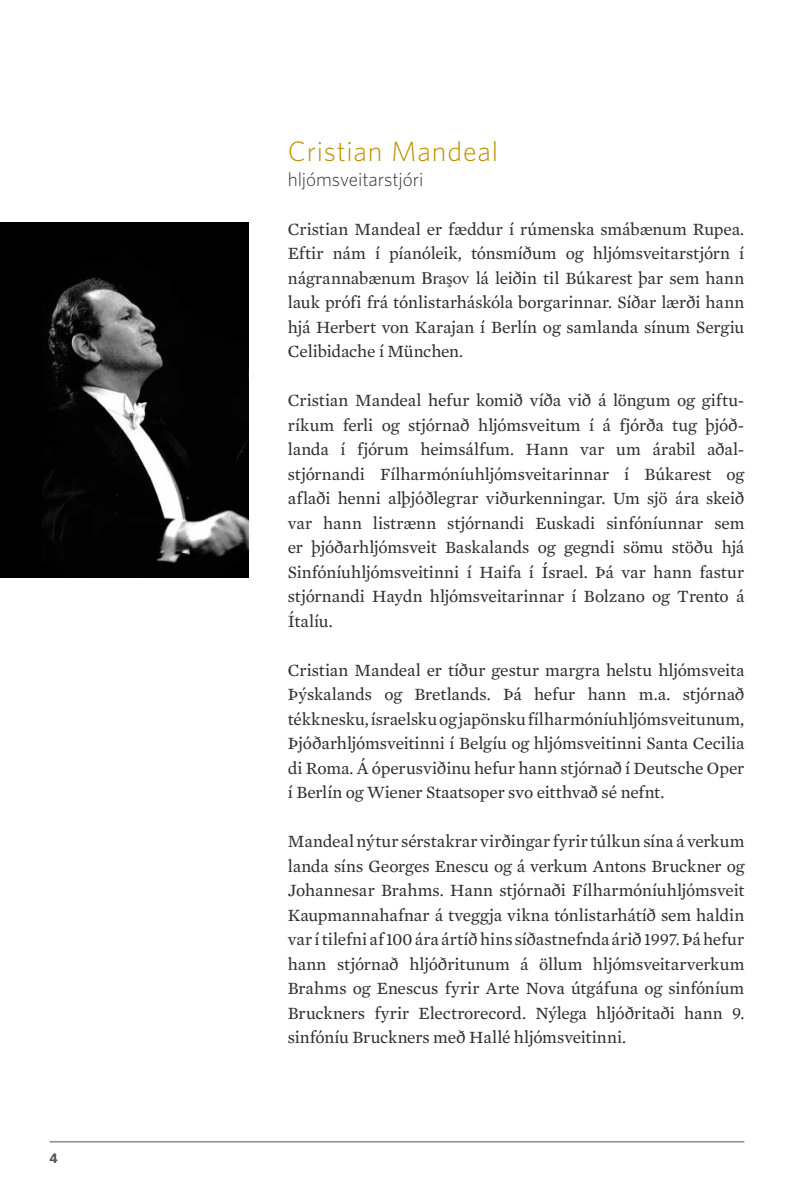
<style>
.page{position:relative;width:794px;height:1191px;background:#fff}
.page>*{position:absolute;margin:0;border:0;box-sizing:border-box;transform-origin:0 0}
.t1{font:300 28px "Whitney";letter-spacing:.03em;color:#c09100}
.t2{font:300 19.25px "Whitney";letter-spacing:-.005em;color:#363635}
.t3{font:17.5px/24.5px "Mercury Text G2";letter-spacing:-.01em;color:#30302f;text-align:justify}
.t4{font:700 14px "Whitney";color:#555454}
.s1{font-family:"Times"}
</style>
<div class="page">
<hr style="left:50px;top:1141px;width:694px;height:1px;background:#555454">
<img style="left:0;top:223px;width:248px;height:355px">
<p class="t4" style="left:50px;top:1150px;width:10px">4</p>
<h1 class="t1" style="left:288px;top:135px;width:212px">Cristian Mandeal</h1>
<p class="t2" style="left:288px;top:168px;width:137px">hljómsveitarstjóri</p>
<p class="t3" style="left:288px;top:217px;width:458px">Cristian Mandeal er fæddur í rúmenska smábænum Rupea.<br>Eftir nám í píanóleik, tónsmíðum og hljómsveitarstjórn í nágrannabænum <span class="s1">Braşov</span> lá leiðin til Búkarest þar sem hann lauk prófi frá tónlistarháskóla borgarinnar. Síðar lærði hann hjá Herbert von Karajan í Berlín og samlanda sínum Sergiu Celibidache í München.</p>
<p class="t3" style="left:288px;top:388px;width:458px">Cristian Mandeal hefur komið víða við á löngum og giftu&shy;ríkum ferli og stjórnað hljómsveitum í á fjórða tug þjóð&shy;landa í fjórum heimsálfum. Hann var um árabil aðal&shy;stjórnandi Fílharmóníuhljómsveitarinnar í Búkarest og aflaði henni alþjóðlegrar viðurkenningar. Um sjö ára skeið var hann listrænn stjórnandi Euskadi sinfóníunnar sem er þjóðarhljómsveit Baskalands og gegndi sömu stöðu hjá Sinfóníuhljómsveitinni í Haifa í Ísrael. Þá var hann fastur stjórnandi Haydn hljómsveitarinnar í Bolzano og Trento á Ítalíu.</p>
<p class="t3" style="left:288px;top:658px;width:458px">Cristian Mandeal er tíður gestur margra helstu hljómsveita Þýskalands og Bretlands. Þá hefur hann m.a. stjórnað tékknesku, ísraelsku og japönsku fílharmóníuhljómsveitunum, Þjóðarhljómsveitinni í Belgíu og hljómsveitinni Santa Cecilia di Roma. Á óperusviðinu hefur hann stjórnað í Deutsche Oper í Berlín og Wiener Staatsoper svo eitthvað sé nefnt.</p>
<p class="t3" style="left:288px;top:829px;width:458px">Mandeal nýtur sérstakrar virðingar fyrir túlkun sína á verkum landa síns Georges Enescu og á verkum Antons Bruckner og Johannesar Brahms. Hann stjórnaði Fílharmóníuhljómsveit Kaupmannahafnar á tveggja vikna tónlistarhátíð sem haldin var í tilefni af 100 ára ártíð hins síðastnefnda árið 1997. Þá hefur hann stjórnað hljóðritunum á öllum hljómsveitarverkum Brahms og Enescus fyrir Arte Nova útgáfuna og sinfóníum Bruckners fyrir Electrorecord. Nýlega hljóðritaði hann 9. sinfóníu Bruckners með Hallé hljómsveitinni.</p>
</div>
